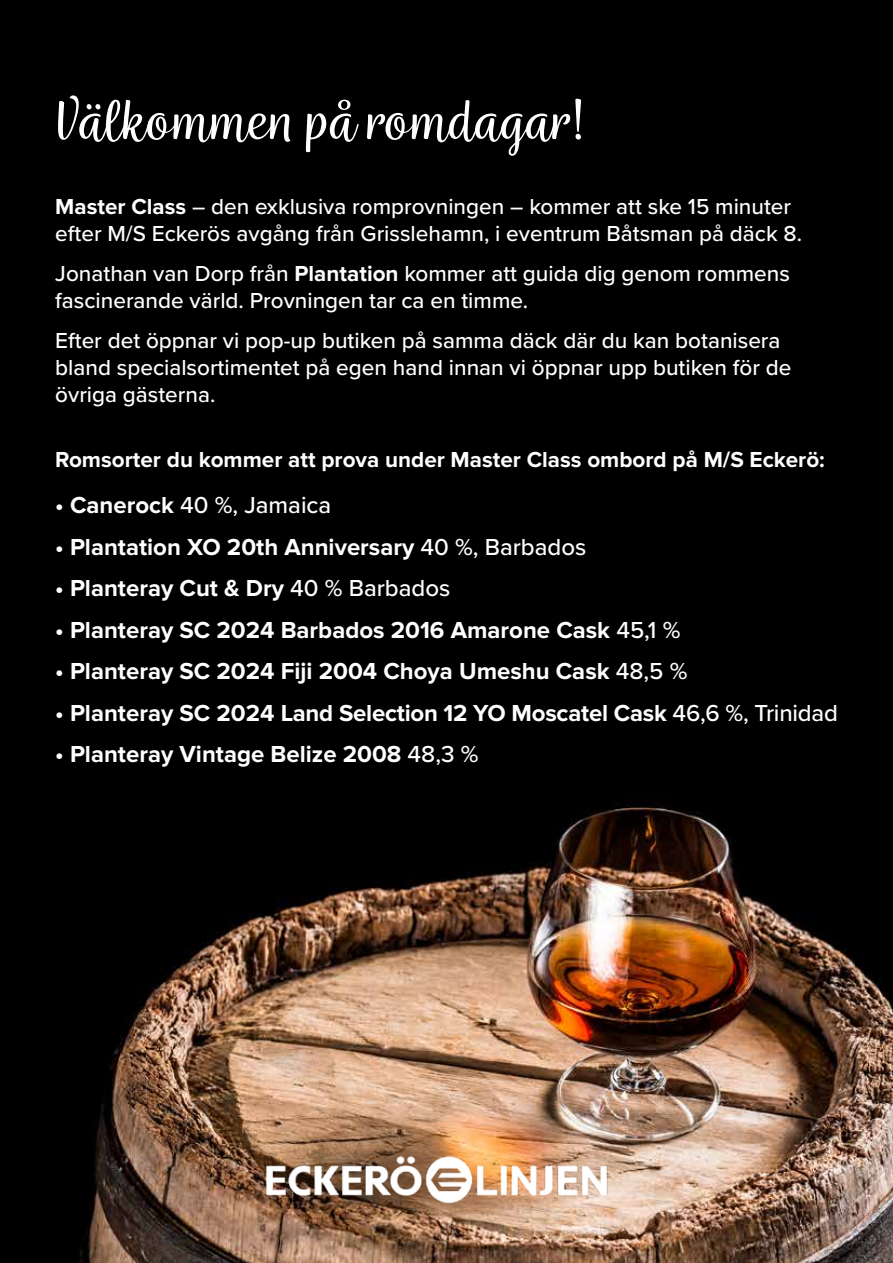
<style>
.page{position:relative;width:893px;height:1263px;background:#fff}
.page>*{position:absolute;margin:0;border:0;box-sizing:border-box;transform-origin:0 0}
.t1{font:66px "Wreath";color:#fff}
.t2{font:63px "Wreath";color:#fff}
.t3{font:700 24px "Proxima Nova";color:#fff}
.t4{font:500 24px "Proxima Nova";color:#fff}
.t5{font:500 22.5px/27px "Proxima Nova";color:#fff}
.t6{font:700 22.5px "Proxima Nova";color:#fff}
.s1{font-weight:700}
.s2{font-weight:500}
</style>
<div class="page">
<img style="left:0;top:0;width:893px;height:1263px">
<img style="left:223px;top:1132px;width:446px;height:97px">
<h2 class="t2" style="left:54px;top:83px;width:532px">Välkommen på romdagar!</h2>
<h1 class="t1" style="left:54px;top:87px;width:324px">Sortimentslista</h1>
<p class="t5" style="left:55px;top:192px;width:748px"><span class="s1">Master Class</span> – den exklusiva romprovningen – kommer att ske 15 minuter efter M/S Eckerös avgång från Grisslehamn, i eventrum Båtsman på däck 8.</p>
<p class="t5" style="left:55px;top:259px;width:736px">Jonathan van Dorp från <span class="s1">Plantation</span> kommer att guida dig genom rommens fascinerande värld. Provningen tar ca en timme.</p>
<p class="t5" style="left:55px;top:326px;width:738px">Efter det öppnar vi pop-up butiken på samma däck där du kan botanisera bland specialsortimentet på egen hand innan vi öppnar upp butiken för de övriga gästerna.</p>
<p class="t6" style="left:55px;top:447px;width:771px">Romsorter du kommer att prova under Master Class ombord på M/S Eckerö:</p>
<p class="t4" style="left:55px;top:487px;width:278px"><span class="s1">• Canerock</span> 40 %, Jamaica</p>
<p class="t3" style="left:55px;top:533px;width:533px">• Plantation XO 20th Anniversary <span class="s2">40 %, Barbados</span></p>
<p class="t3" style="left:55px;top:574px;width:397px">• Planteray Cut &amp; Dry <span class="s2">40 % Barbados</span></p>
<p class="t3" style="left:55px;top:616px;width:627px">• Planteray SC 2024 Barbados 2016 Amarone Cask <span class="s2">45,1 %</span></p>
<p class="t3" style="left:55px;top:657px;width:634px">• Planteray SC 2024 Fiji 2004 Choya Umeshu Cask <span class="s2">48,5 %</span></p>
<p class="t3" style="left:55px;top:699px;width:784px">• Planteray SC 2024 Land Selection 12 YO Moscatel Cask <span class="s2">46,6 %, Trinidad</span></p>
<p class="t3" style="left:55px;top:740px;width:425px">• Planteray Vintage Belize 2008 <span class="s2">48,3 %</span></p>
</div>
